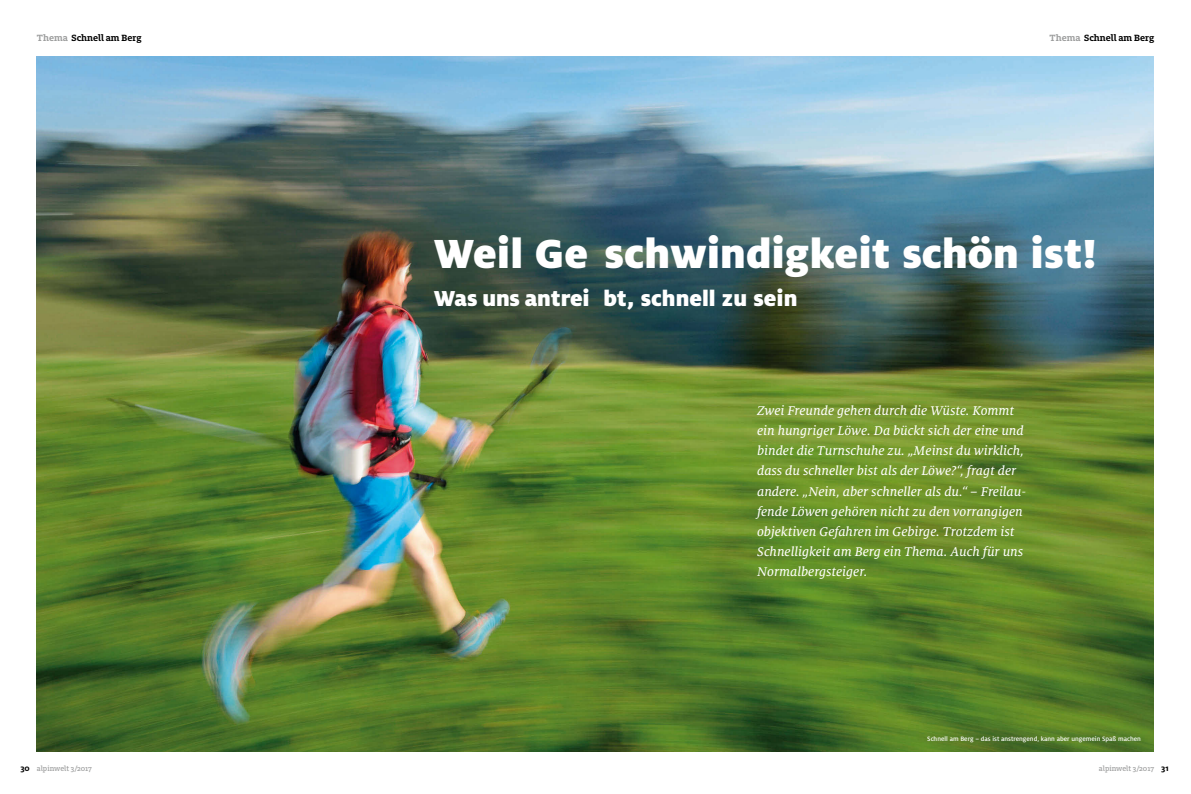
<style>
.page{position:relative;width:1191px;height:794px;background:#fff}
.page>*{position:absolute;margin:0;border:0;box-sizing:border-box;transform-origin:0 0}
.t1{font:900 45px "Milo OT";color:#fff}
.t2{font:900 24px "Milo OT";color:#fff}
.t3{font:14px/20px "Milo Serif OT Text Ita";color:#fff}
.t4{font:700 10px "Milo Slab OT";color:#000}
.t5{font:500 8px "Milo Slab OT";color:#9c9d9d}
.t6{font:500 7px "Milo OT";color:#fff}
.s1{color:#9c9d9d}
.s2{font-family:"Milo OT";font-weight:700;font-size:9px;color:#000}
</style>
<div class="page">
<img style="left:37px;top:57px;width:1116px;height:695px">
<p class="t4" style="left:37px;top:34px;width:106px"><span class="s1">Thema</span> Schnell am Berg</p>
<p class="t5" style="left:20px;top:766px;width:73px"><span class="s2">30</span> alpinwelt 3/2017</p>
<p class="t4" style="left:1049px;top:34px;width:106px"><span class="s1">Thema</span> Schnell am Berg</p>
<h1 class="t1" style="left:434px;top:238px;width:664px">Weil Ge schwindigkeit schön ist!</h1>
<h2 class="t2" style="left:434px;top:289px;width:365px">Was uns antrei bt, schnell zu sein</h2>
<p class="t3" style="left:757px;top:402px;width:271px">Zwei Freunde gehen durch die Wüste. Kommt ein hungriger Löwe. Da bückt sich der eine und bindet die Turnschuhe zu. „Meinst du wirklich, dass du schneller bist als der Löwe?“, fragt der andere. „Nein, aber schneller als du.“ – Freilau&shy;fende Löwen gehören nicht zu den vorrangigen objektiven Gefahren im Gebirge. Trotzdem ist Schnelligkeit am Berg ein Thema. Auch für uns Normalbergsteiger.</p>
<p class="t6" style="left:927px;top:736px;width:215px">Schnell am Berg – das ist anstrengend, kann aber ungemein Spaß machen</p>
<p class="t5" style="left:1098px;top:766px;width:71px">alpinwelt 3/2017 <span class="s2">31</span></p>
</div>
